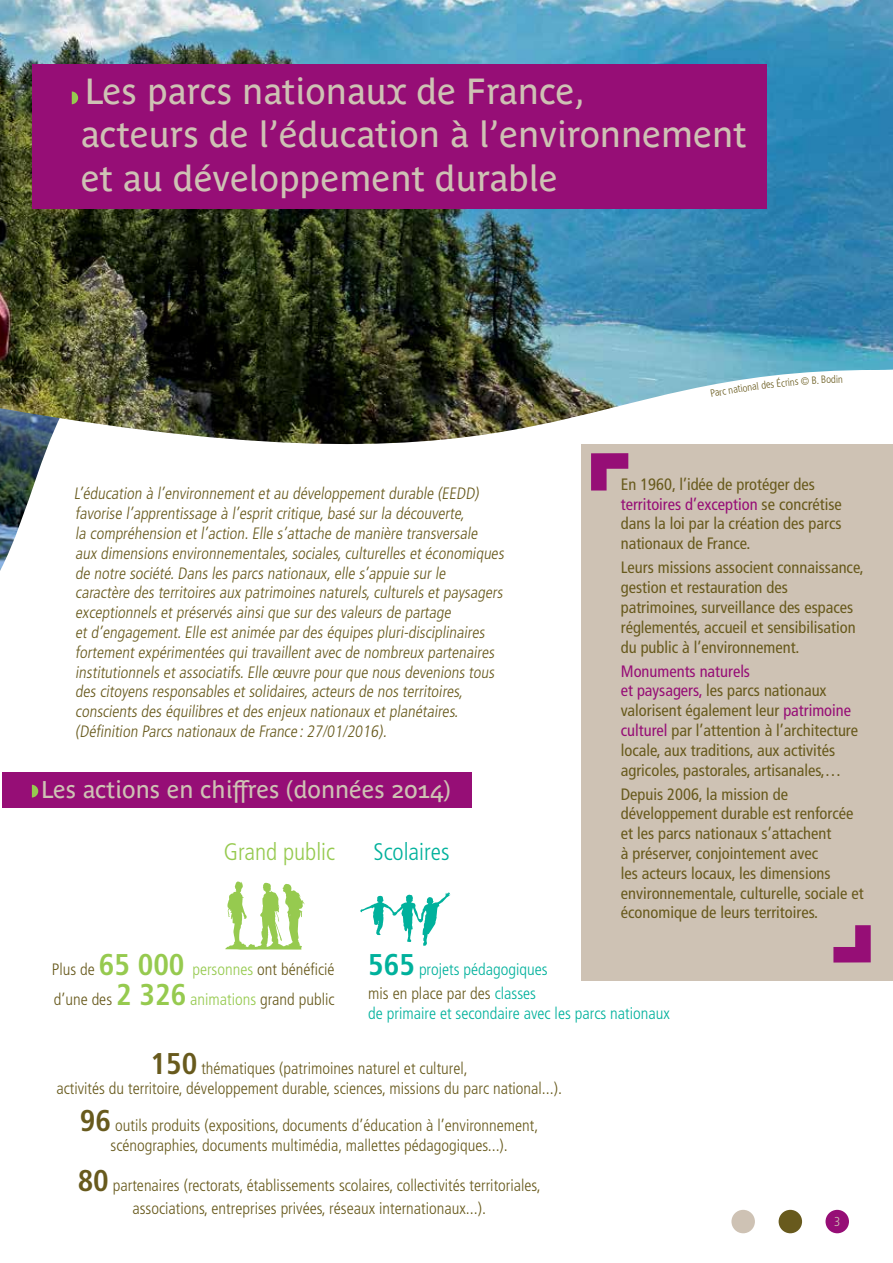
<style>
.page{position:relative;width:893px;height:1263px;background:#fff}
.page>*{position:absolute;margin:0;border:0;box-sizing:border-box;transform-origin:0 0}
.t1{font:36px/43.2px "Parisine Plus Std";color:#cec2b4}
.t2{font:24px "Parisine Plus Std";color:#cec2b4}
.t3{font:300 condensed 24px "Frutiger LT Std";color:#96ca4f}
.t4{font:300 condensed 24px "Frutiger LT Std";color:#00b19c}
.t5{font:300 condensed 16.5px/19.8px "Frutiger LT Std";color:#685a1d;text-align:center}
.t6{font:condensed 16.5px/19.8px "Frutiger LT Std";color:#685a1d}
.t7{font:300 condensed 16.5px/23.5px "Frutiger LT Std";color:#00b19c}
.t8{font:300 condensed 12.9px "Frutiger LT Std";color:#cec2b4}
.t9{font:300 condensed 10.5px "Frutiger LT Std";color:#685a1d}
.s1{color:#960e76}
.s2{font-weight:700;font-size:30px;color:#96ca4f}
.s3{color:#96ca4f}
.s4{font-weight:700;font-size:30px}
.s5{color:#685a1d}
</style>
<div class="page">
<img style="left:0;top:446px;width:48px;height:125px">
<img style="left:0;top:0;width:893px;height:446px">
<div style="left:32px;top:64px;width:734px;height:144px;background:#960e76"></div>
<svg style="left:72px;top:91px;width:6px;height:13px"></svg>
<svg style="left:360px;top:892px;width:90px;height:54px"></svg>
<svg style="left:225px;top:881px;width:79px;height:68px"></svg>
<div style="left:2px;top:773px;width:470px;height:35px;background:#960e76"></div>
<svg style="left:32px;top:785px;width:6px;height:12px"></svg>
<div style="left:581px;top:445px;width:312px;height:536px;background:#cec2b4"></div>
<svg style="left:591px;top:453px;width:37px;height:37px"></svg>
<svg style="left:833px;top:925px;width:38px;height:37px"></svg>
<div style="left:825px;top:1210px;width:24px;height:23px;background:#960e76;border-radius:50%"></div>
<div style="left:779px;top:1210px;width:23px;height:23px;background:#685a1d;border-radius:50%"></div>
<div style="left:731px;top:1210px;width:24px;height:23px;background:#cec2b4;border-radius:50%"></div>
<svg style="left:710px;top:389px;width:5px;height:8px"></svg>
<svg style="left:733px;top:384px;width:9px;height:9px"></svg>
<svg style="left:761px;top:375px;width:81px;height:14px"></svg>
<h1 class="t1" style="left:81px;top:70px;width:667px">Les parcs nationaux de France,<br>acteurs de l’éducation à l’environnement et au développement durable</h1>
<p class="t5" style="left:74px;top:484px;width:434px;text-align:left">L’éducation à l’environnement et au développement durable (EEDD) favorise l’apprentissage à l’esprit critique,basé sur la découverte,<br>la compréhension et l’action.Elle s’attache de manière transversale aux dimensions environnementales,sociales,culturelles et économiques de notre société.Dans les parcs nationaux,elle s’appuie sur le caractère des territoires aux patrimoines naturels,culturels et paysagers exceptionnels et préservés ainsi que sur des valeurs de partage<br>et d’engagement.Elle est animée par des équipes pluri-disciplinaires fortement expérimentées qui travaillent avec de nombreux partenaires institutionnels et associatifs.Elle œuvre pour que nous devenions tous des citoyens responsables et solidaires,acteurs de nos territoires, conscients des équilibres et des enjeux nationaux et planétaires. (Définition Parcs nationaux de France :27/01/2016).</p>
<h2 class="t2" style="left:41px;top:775px;width:411px">Les actions en chiffres (données 2014)</h2>
<h2 class="t3" style="left:224px;top:838px;width:113px">Grand public</h2>
<h2 class="t4" style="left:373px;top:838px;width:78px">Scolaires</h2>
<p class="t9" style="left:714px;top:387px;width:20px;rotate:-10deg">arc n</p>
<p class="t9" style="left:742px;top:382px;width:18px;rotate:-8deg">onal</p>
<p class="t6" style="left:621px;top:474px;width:223px">En 1960, l’idée de protéger des <span class="s1">territoires d’exception</span> se concrétise dans la loi par la création des parcs nationaux de France.</p>
<p class="t6" style="left:621px;top:558px;width:244px">Leurs missions associent connaissance, gestion et restauration des patrimoines, surveillance des espaces réglementés, accueil et sensibilisation du public à l’environnement.</p>
<p class="t6" style="left:621px;top:661px;width:239px"><span class="s1">Monuments naturels<br>et paysagers,</span> les parcs nationaux valorisent également leur <span class="s1">patrimoine culturel</span> par l’attention à l’architecture locale, aux traditions, aux activités agricoles, pastorales, artisanales,…</p>
<p class="t6" style="left:621px;top:784px;width:244px">Depuis 2006, la mission de développement durable est renforcée et les parcs nationaux s’attachent<br>à préserver, conjointement avec<br>les acteurs locaux, les dimensions environnementale, culturelle, sociale et économique de leurs territoires.</p>
<p class="t5" style="left:52px;top:955px;width:284px;line-height:30px;text-align:left">Plus de <span class="s2">65 000</span> <span class="s3">personnes</span> ont bénéficié d’une des <span class="s2">2 326</span> <span class="s3">animations</span> grand public</p>
<p class="t7" style="left:368px;top:958px;width:181px"><span class="s4">565</span> projets pédagogiques <span class="s5">mis en place par des</span> classes</p>
<p class="t7" style="left:368px;top:1001px;width:303px">de primaire et secondaire avec les parcs nationaux</p>
<p class="t5" style="left:56px;top:1059px;width:507px"><span class="s4">150</span> thématiques (patrimoines naturel et culturel,<br>activités du territoire, développement durable, sciences, missions du parc national...).</p>
<p class="t5" style="left:80px;top:1116px;width:460px"><span class="s4">96</span> outils produits (expositions, documents d’éducation à l’environnement, scénographies, documents multimédia, mallettes pédagogiques...).</p>
<p class="t5" style="left:78px;top:1173px;width:465px;line-height:23.5px"><span class="s4">80</span> partenaires (rectorats, établissements scolaires, collectivités territoriales, associations, entreprises privées, réseaux internationaux...).</p>
<p class="t8" style="left:834px;top:1214px;width:8px">3</p>
</div>
